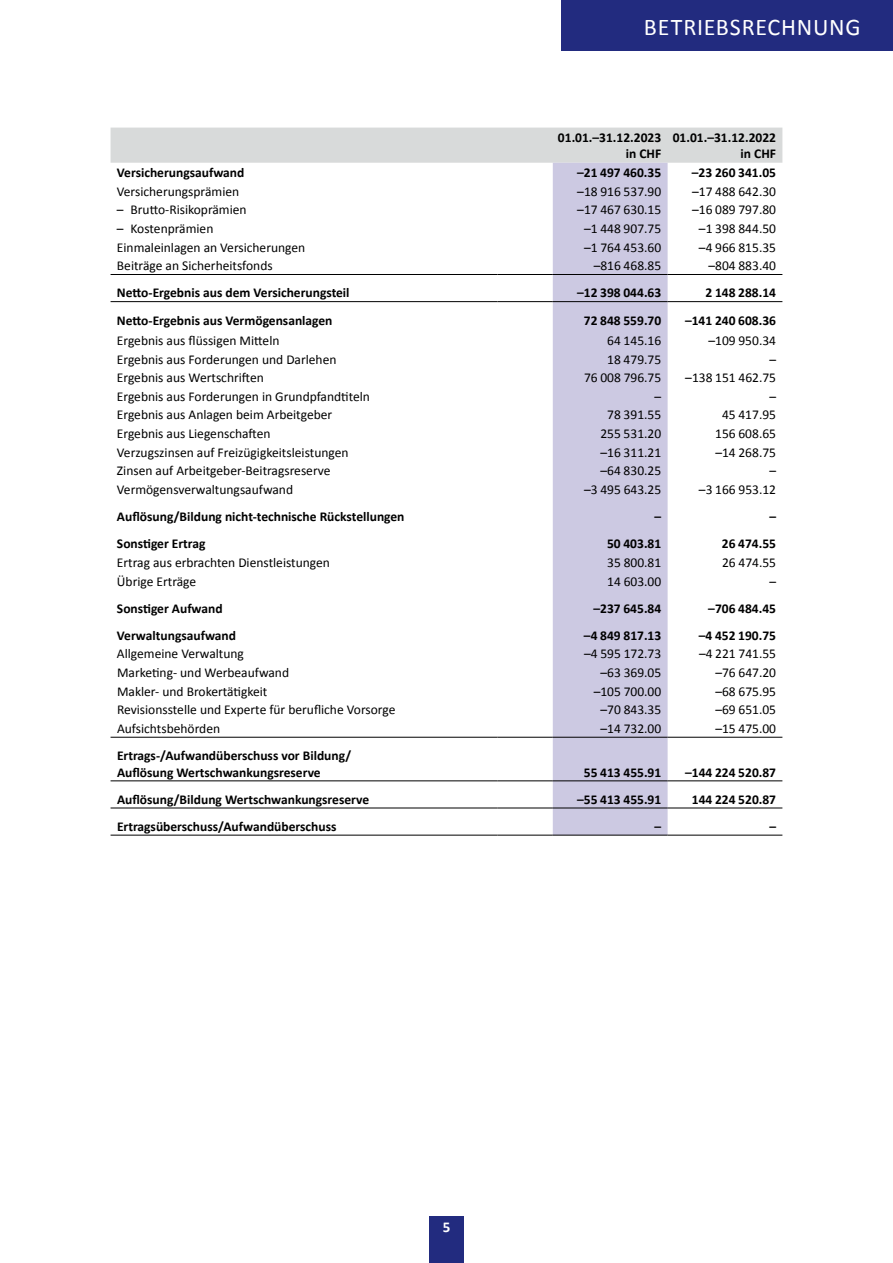
<style>
.page{position:relative;width:893px;height:1263px;background:#fff}
.page>*{position:absolute;margin:0;border:0;box-sizing:border-box;transform-origin:0 0}
.t1{font:24px "Calibri";letter-spacing:.03em;color:#fff}
.t2{font:700 15px "Calibri";color:#fff}
.t3{font:13.5px "Calibri";color:#000}
.t4{font:700 13.5px/16.5px "Calibri";color:#000;text-align:right}
</style>
<div class="page">
<div style="left:429px;top:1216px;width:34px;height:47px;background:#222b7f"></div>
<div style="left:561px;top:0;width:332px;height:51px;background:#222b7f"></div>
<div style="left:111px;top:128px;width:671px;height:35px;background:#d8dada"></div>
<div style="left:553px;top:163px;width:115px;height:672px;background:#ccc9e2"></div>
<hr style="left:111px;top:808px;width:386px;height:1px;background:#000">
<hr style="left:497px;top:808px;width:56px;height:1px;background:#000">
<hr style="left:497px;top:274px;width:56px;height:1px;background:#000">
<hr style="left:497px;top:737px;width:56px;height:1px;background:#000">
<hr style="left:497px;top:301px;width:56px;height:1px;background:#000">
<hr style="left:553px;top:808px;width:115px;height:1px;background:#000">
<hr style="left:668px;top:808px;width:114px;height:1px;background:#000">
<hr style="left:111px;top:835px;width:386px;height:1px;background:#000">
<hr style="left:497px;top:835px;width:56px;height:1px;background:#000">
<hr style="left:497px;top:780px;width:56px;height:1px;background:#000">
<hr style="left:553px;top:780px;width:115px;height:1px;background:#000">
<hr style="left:668px;top:780px;width:114px;height:1px;background:#000">
<hr style="left:553px;top:737px;width:115px;height:1px;background:#000">
<hr style="left:668px;top:737px;width:114px;height:1px;background:#000">
<hr style="left:553px;top:835px;width:115px;height:1px;background:#000">
<hr style="left:668px;top:835px;width:114px;height:1px;background:#000">
<hr style="left:553px;top:274px;width:115px;height:1px;background:#000">
<hr style="left:668px;top:274px;width:114px;height:1px;background:#000">
<hr style="left:553px;top:301px;width:115px;height:1px;background:#000">
<hr style="left:668px;top:301px;width:114px;height:1px;background:#000">
<hr style="left:111px;top:274px;width:386px;height:1px;background:#000">
<hr style="left:111px;top:301px;width:386px;height:1px;background:#000">
<hr style="left:111px;top:737px;width:386px;height:1px;background:#000">
<hr style="left:111px;top:780px;width:386px;height:1px;background:#000">
<h1 class="t1" style="left:644px;top:11px;width:218px">BETRIEBSRECHNUNG</h1>
<p class="t4" style="left:558px;top:129px;width:105px">01.01.–31.12.2023 in CHF</p>
<p class="t4" style="left:673px;top:129px;width:105px">01.01.–31.12.2022 in CHF</p>
<p class="t4" style="left:117px;top:164px;width:129px">Versicherungsaufwand</p>
<p class="t4" style="left:577px;top:164px;width:86px">–21 497 460.35</p>
<p class="t4" style="left:692px;top:164px;width:86px">–23 260 341.05</p>
<p class="t3" style="left:117px;top:183px;width:124px">Versicherungsprämien</p>
<p class="t3" style="left:577px;top:183px;width:85px">–18 916 537.90</p>
<p class="t3" style="left:692px;top:183px;width:85px">–17 488 642.30</p>
<p class="t3" style="left:117px;top:201px;width:131px">– Brutto-Risikoprämien</p>
<p class="t3" style="left:577px;top:201px;width:85px">–17 467 630.15</p>
<p class="t3" style="left:692px;top:201px;width:85px">–16 089 797.80</p>
<p class="t3" style="left:117px;top:220px;width:98px">– Kostenprämien</p>
<p class="t3" style="left:584px;top:220px;width:79px">–1 448 907.75</p>
<p class="t3" style="left:699px;top:220px;width:79px">–1 398 844.50</p>
<p class="t3" style="left:117px;top:239px;width:190px">Einmaleinlagen an Versicherungen</p>
<p class="t3" style="left:584px;top:239px;width:79px">–1 764 453.60</p>
<p class="t3" style="left:699px;top:239px;width:79px">–4 966 815.35</p>
<p class="t3" style="left:117px;top:257px;width:157px">Beiträge an Sicherheitsfonds</p>
<p class="t3" style="left:594px;top:257px;width:69px">–816 468.85</p>
<p class="t3" style="left:708px;top:257px;width:69px">–804 883.40</p>
<p class="t4" style="left:117px;top:285px;width:234px">Netto-Ergebnis aus dem Versicherungsteil</p>
<p class="t4" style="left:577px;top:285px;width:86px">–12 398 044.63</p>
<p class="t4" style="left:705px;top:285px;width:72px">2 148 288.14</p>
<p class="t4" style="left:117px;top:312px;width:217px">Netto-Ergebnis aus Vermögensanlagen</p>
<p class="t4" style="left:584px;top:312px;width:79px">72 848 559.70</p>
<p class="t4" style="left:685px;top:312px;width:93px">–141 240 608.36</p>
<p class="t3" style="left:117px;top:332px;width:164px">Ergebnis aus flüssigen Mitteln</p>
<p class="t3" style="left:607px;top:332px;width:56px">64 145.16</p>
<p class="t3" style="left:708px;top:332px;width:69px">–109 950.34</p>
<p class="t3" style="left:117px;top:351px;width:221px">Ergebnis aus Forderungen und Darlehen</p>
<p class="t3" style="left:607px;top:351px;width:56px">18 479.75</p>
<p class="t3" style="left:769px;top:351px;width:8px">–</p>
<p class="t3" style="left:117px;top:369px;width:148px">Ergebnis aus Wertschriften</p>
<p class="t3" style="left:584px;top:369px;width:79px">76 008 796.75</p>
<p class="t3" style="left:685px;top:369px;width:92px">–138 151 462.75</p>
<p class="t3" style="left:117px;top:388px;width:255px">Ergebnis aus Forderungen in Grundpfandtiteln</p>
<p class="t3" style="left:654px;top:388px;width:8px">–</p>
<p class="t3" style="left:769px;top:388px;width:8px">–</p>
<p class="t3" style="left:117px;top:406px;width:217px">Ergebnis aus Anlagen beim Arbeitgeber</p>
<p class="t3" style="left:607px;top:406px;width:56px">78 391.55</p>
<p class="t3" style="left:722px;top:406px;width:56px">45 417.95</p>
<p class="t3" style="left:117px;top:425px;width:155px">Ergebnis aus Liegenschaften</p>
<p class="t3" style="left:600px;top:425px;width:62px">255 531.20</p>
<p class="t3" style="left:715px;top:425px;width:62px">156 608.65</p>
<p class="t3" style="left:117px;top:444px;width:233px">Verzugszinsen auf Freizügigkeitsleistungen</p>
<p class="t3" style="left:600px;top:444px;width:62px">–16 311.21</p>
<p class="t3" style="left:715px;top:444px;width:62px">–14 268.75</p>
<p class="t3" style="left:117px;top:462px;width:215px">Zinsen auf Arbeitgeber-Beitragsreserve</p>
<p class="t3" style="left:600px;top:462px;width:62px">–64 830.25</p>
<p class="t3" style="left:769px;top:462px;width:8px">–</p>
<p class="t3" style="left:117px;top:481px;width:178px">Vermögensverwaltungsaufwand</p>
<p class="t3" style="left:584px;top:481px;width:79px">–3 495 643.25</p>
<p class="t3" style="left:699px;top:481px;width:79px">–3 166 953.12</p>
<p class="t4" style="left:117px;top:508px;width:289px">Auflösung/Bildung nicht-technische Rückstellungen</p>
<p class="t4" style="left:655px;top:508px;width:8px">–</p>
<p class="t4" style="left:769px;top:508px;width:8px">–</p>
<p class="t4" style="left:117px;top:535px;width:90px">Sonstiger Ertrag</p>
<p class="t4" style="left:607px;top:535px;width:56px">50 403.81</p>
<p class="t4" style="left:722px;top:535px;width:56px">26 474.55</p>
<p class="t3" style="left:117px;top:554px;width:215px">Ertrag aus erbrachten Dienstleistungen</p>
<p class="t3" style="left:607px;top:554px;width:56px">35 800.81</p>
<p class="t3" style="left:722px;top:554px;width:56px">26 474.55</p>
<p class="t3" style="left:117px;top:572px;width:81px">Übrige Erträge</p>
<p class="t3" style="left:607px;top:572px;width:56px">14 603.00</p>
<p class="t3" style="left:769px;top:572px;width:8px">–</p>
<p class="t4" style="left:117px;top:600px;width:107px">Sonstiger Aufwand</p>
<p class="t4" style="left:593px;top:600px;width:69px">–237 645.84</p>
<p class="t4" style="left:708px;top:600px;width:69px">–706 484.45</p>
<p class="t4" style="left:117px;top:627px;width:121px">Verwaltungsaufwand</p>
<p class="t4" style="left:584px;top:627px;width:79px">–4 849 817.13</p>
<p class="t4" style="left:699px;top:627px;width:79px">–4 452 190.75</p>
<p class="t3" style="left:117px;top:645px;width:129px">Allgemeine Verwaltung</p>
<p class="t3" style="left:584px;top:645px;width:79px">–4 595 172.73</p>
<p class="t3" style="left:699px;top:645px;width:79px">–4 221 741.55</p>
<p class="t3" style="left:117px;top:664px;width:174px">Marketing- und Werbeaufwand</p>
<p class="t3" style="left:601px;top:664px;width:62px">–63 369.05</p>
<p class="t3" style="left:715px;top:664px;width:62px">–76 647.20</p>
<p class="t3" style="left:117px;top:683px;width:152px">Makler- und Brokertätigkeit</p>
<p class="t3" style="left:594px;top:683px;width:69px">–105 700.00</p>
<p class="t3" style="left:715px;top:683px;width:62px">–68 675.95</p>
<p class="t3" style="left:117px;top:701px;width:280px">Revisionsstelle und Experte für berufliche Vorsorge</p>
<p class="t3" style="left:601px;top:701px;width:62px">–70 843.35</p>
<p class="t3" style="left:715px;top:701px;width:62px">–69 651.05</p>
<p class="t3" style="left:117px;top:720px;width:105px">Aufsichtsbehörden</p>
<p class="t3" style="left:601px;top:720px;width:62px">–14 732.00</p>
<p class="t3" style="left:715px;top:720px;width:62px">–15 475.00</p>
<p class="t4" style="left:117px;top:747px;width:236px;text-align:left">Ertrags-/Aufwandüberschuss vor Bildung/<br>Auflösung Wertschwankungsreserve</p>
<p class="t4" style="left:584px;top:764px;width:79px">55 413 455.91</p>
<p class="t4" style="left:685px;top:764px;width:93px">–144 224 520.87</p>
<p class="t4" style="left:117px;top:791px;width:254px">Auflösung/Bildung Wertschwankungsreserve</p>
<p class="t4" style="left:577px;top:791px;width:86px">–55 413 455.91</p>
<p class="t4" style="left:692px;top:791px;width:86px">144 224 520.87</p>
<p class="t4" style="left:117px;top:818px;width:221px">Ertragsüberschuss/Aufwandüberschuss</p>
<p class="t4" style="left:655px;top:818px;width:8px">–</p>
<p class="t4" style="left:769px;top:818px;width:8px">–</p>
<p class="t2" style="left:443px;top:1217px;width:9px">5</p>
</div>
